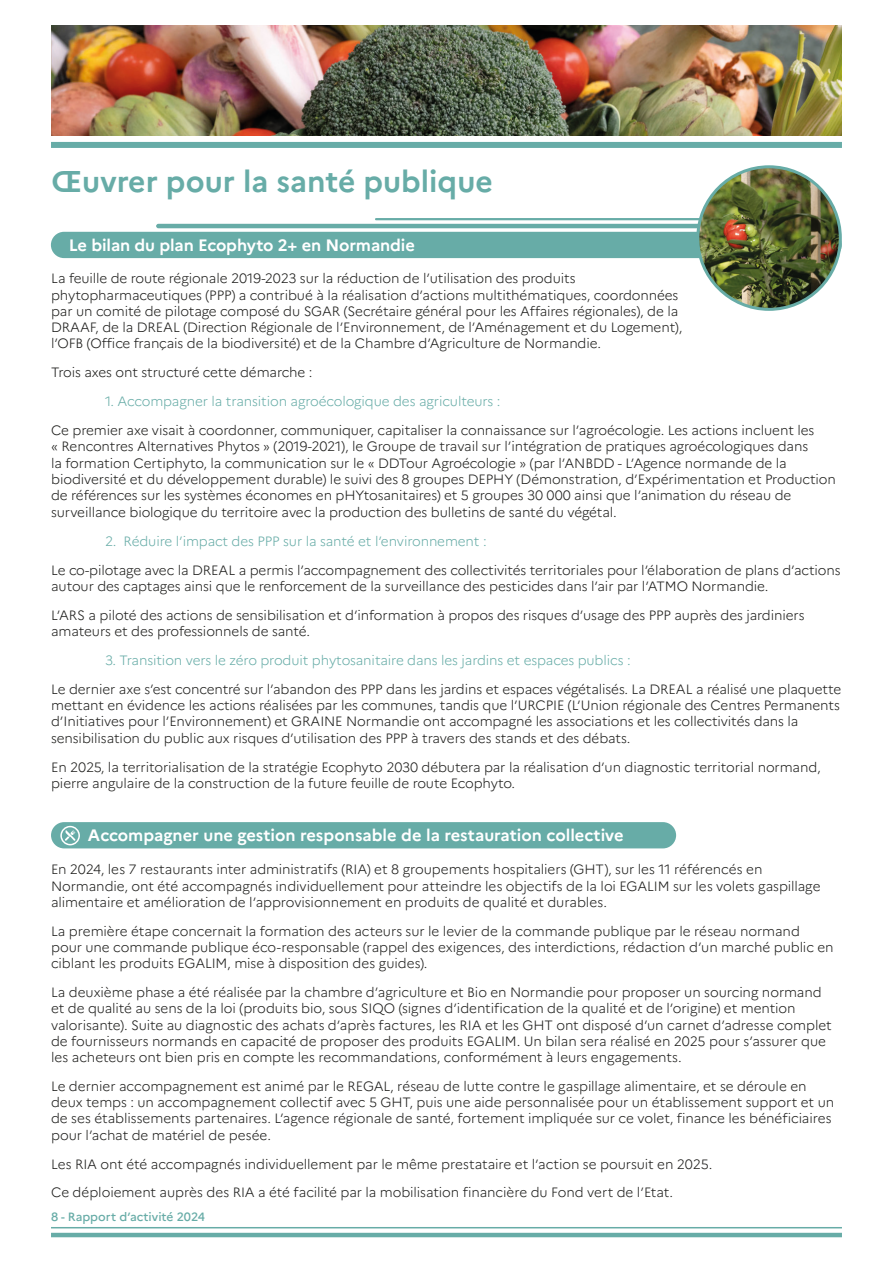
<style>
.page{position:relative;width:893px;height:1263px;background:#fff}
.page>*{position:absolute;margin:0;border:0;box-sizing:border-box;transform-origin:0 0}
.t1{font:700 30px "Marianne";color:#67aca7}
.t2{font:700 16.5px "Marianne";letter-spacing:-.005em;color:#fff}
.t3{font:300 13.5px/16.2px "Marianne";letter-spacing:-.01em;color:#1d1d1b}
.t4{font:300 13.5px "Marianne";letter-spacing:-.01em;color:#67aca7}
.t5{font:500 12px "Marianne";color:#67aca7}
</style>
<div class="page">
<img style="left:51px;top:26px;width:791px;height:110px">
<div style="left:51px;top:142px;width:791px;height:6px;background:#67aca7"></div>
<hr style="left:51px;top:1233px;width:791px;height:4px;background:#67aca7">
<hr style="left:51px;top:1227px;width:791px;height:1px;background:#67aca7">
<hr style="left:156px;top:224px;width:677px;height:4px;background:#67aca7;border-radius:2px">
<div style="left:51px;top:232px;width:791px;height:26px;background:#67aca7;border-radius:13px"></div>
<hr style="left:375px;top:218px;width:455px;height:2px;background:#67aca7">
<img style="left:698px;top:167px;width:142px;height:142px;border-radius:71px">
<div style="left:696px;top:165px;width:146px;height:146px;border:3px solid #67aca7;border-radius:50%"></div>
<div style="left:51px;top:822px;width:625px;height:26px;background:#67aca7;border-radius:13px"></div>
<svg style="left:60px;top:826px;width:20px;height:19px"></svg>
<p class="t1" style="left:52px;top:158px;width:443px">Œuvrer pour la santé publique</p>
<p class="t2" style="left:69px;top:232px;width:348px">Le bilan du plan Ecophyto 2+ en Normandie</p>
<p class="t3" style="left:51px;top:269px;width:633px">La feuille de route régionale 2019-2023 sur la réduction de l’utilisation des produits phytopharmaceutiques (PPP) a contribué à la réalisation d’actions multithématiques, coordonnées par un comité de pilotage composé du SGAR (Secrétaire général pour les Affaires régionales), de la DRAAF, de la DREAL (Direction Régionale de l’Environnement, de l’Aménagement et du Logement), l’OFB (Office français de la biodiversité) et de la Chambre d’Agriculture de Normandie.</p>
<p class="t3" style="left:51px;top:363px;width:263px">Trois axes ont structuré cette démarche :</p>
<p class="t4" style="left:105px;top:391px;width:397px">1. Accompagner la transition agroécologique des agriculteurs :</p>
<p class="t3" style="left:51px;top:421px;width:786px">Ce premier axe visait à coordonner, communiquer, capitaliser la connaissance sur l’agroécologie. Les actions incluent les<br>« Rencontres Alternatives Phytos » (2019-2021), le Groupe de travail sur l’intégration de pratiques agroécologiques dans<br>la formation Certiphyto, la communication sur le « DDTour Agroécologie » (par l’ANBDD - L’Agence normande de la biodiversité et du développement durable) le suivi des 8 groupes DEPHY (Démonstration, d’Expérimentation et Production de références sur les systèmes économes en pHYtosanitaires) et 5 groupes 30 000 ainsi que l’animation du réseau de surveillance biologique du territoire avec la production des bulletins de santé du végétal.</p>
<p class="t4" style="left:105px;top:530px;width:383px">2. Réduire l’impact des PPP sur la santé et l’environnement :</p>
<p class="t3" style="left:51px;top:561px;width:791px">Le co-pilotage avec la DREAL a permis l’accompagnement des collectivités territoriales pour l’élaboration de plans d’actions autour des captages ainsi que le renforcement de la surveillance des pesticides dans l’air par l’ATMO Normandie.</p>
<p class="t3" style="left:51px;top:606px;width:755px">L’ARS a piloté des actions de sensibilisation et d’information à propos des risques d’usage des PPP auprès des jardiniers amateurs et des professionnels de santé.</p>
<p class="t4" style="left:105px;top:650px;width:527px">3. Transition vers le zéro produit phytosanitaire dans les jardins et espaces publics :</p>
<p class="t3" style="left:51px;top:680px;width:792px">Le dernier axe s’est concentré sur l’abandon des PPP dans les jardins et espaces végétalisés. La DREAL a réalisé une plaquette mettant en évidence les actions réalisées par les communes, tandis que l’URCPIE (L’Union régionale des Centres Permanents d’Initiatives pour l’Environnement) et GRAINE Normandie ont accompagné les associations et les collectivités dans la sensibilisation du public aux risques d’utilisation des PPP à travers des stands et des débats.</p>
<p class="t3" style="left:51px;top:757px;width:771px">En 2025, la territorialisation de la stratégie Ecophyto 2030 débutera par la réalisation d’un diagnostic territorial normand, pierre angulaire de la construction de la future feuille de route Ecophyto.</p>
<p class="t2" style="left:88px;top:823px;width:537px">Accompagner une gestion responsable de la restauration collective</p>
<p class="t3" style="left:51px;top:860px;width:771px">En 2024, les 7 restaurants inter administratifs (RIA) et 8 groupements hospitaliers (GHT), sur les 11 référencés en<br>Normandie, ont été accompagnés individuellement pour atteindre les objectifs de la loi EGALIM sur les volets gaspillage alimentaire et amélioration de l’approvisionnement en produits de qualité et durables.</p>
<p class="t3" style="left:51px;top:922px;width:784px">La première étape concernait la formation des acteurs sur le levier de la commande publique par le réseau normand pour une commande publique éco-responsable (rappel des exigences, des interdictions, rédaction d’un marché public en ciblant les produits EGALIM, mise à disposition des guides).</p>
<p class="t3" style="left:51px;top:983px;width:782px">La deuxième phase a été réalisée par la chambre d’agriculture et Bio en Normandie pour proposer un sourcing normand et de qualité au sens de la loi (produits bio, sous SIQO (signes d’identification de la qualité et de l’origine) et mention valorisante). Suite au diagnostic des achats d’après factures, les RIA et les GHT ont disposé d’un carnet d’adresse complet de fournisseurs normands en capacité de proposer des produits EGALIM. Un bilan sera réalisé en 2025 pour s’assurer que les acheteurs ont bien pris en compte les recommandations, conformément à leurs engagements.</p>
<p class="t3" style="left:51px;top:1077px;width:785px">Le dernier accompagnement est animé par le REGAL, réseau de lutte contre le gaspillage alimentaire, et se déroule en deux temps : un accompagnement collectif avec 5 GHT, puis une aide personnalisée pour un établissement support et un de ses établissements partenaires. L’agence régionale de santé, fortement impliquée sur ce volet, finance les bénéficiaires pour l’achat de matériel de pesée.</p>
<p class="t3" style="left:51px;top:1154px;width:663px">Les RIA ont été accompagnés individuellement par le même prestataire et l’action se poursuit en 2025.</p>
<p class="t3" style="left:51px;top:1183px;width:623px">Ce déploiement auprès des RIA a été facilité par la mobilisation financière du Fond vert de l’Etat.</p>
<p class="t5" style="left:51px;top:1207px;width:155px">8 - Rapport d’activité 2024</p>
</div>
